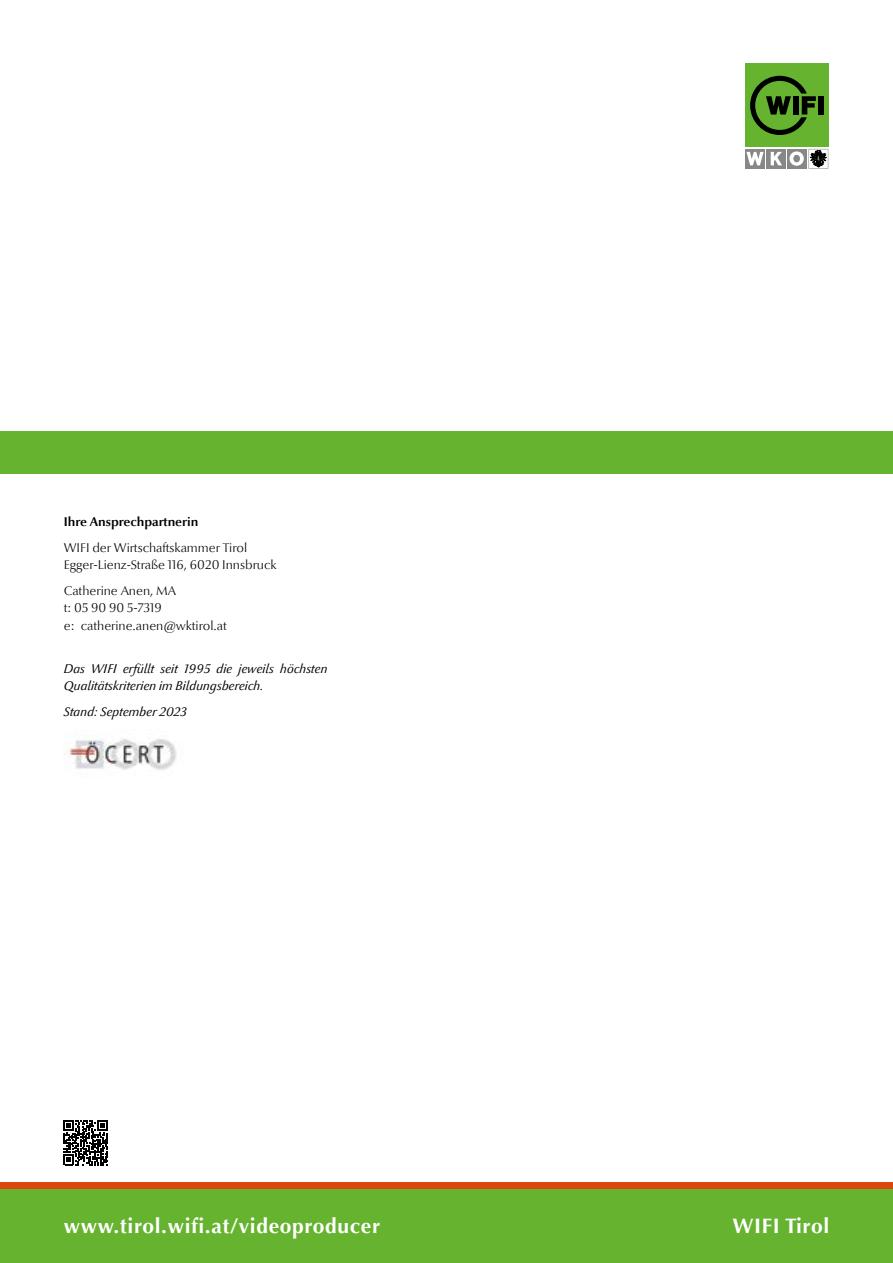
<style>
.page{position:relative;width:893px;height:1263px;background:#fff}
.page>*{position:absolute;margin:0;border:0;box-sizing:border-box;transform-origin:0 0}
.t1{font:700 21px "Optima";letter-spacing:.03em;color:#fff}
.t2{font:300 12.75px/17.2px "Optima Nova LT";color:#000}
.t3{font:italic 12.75px/17.2px "Optima Nova LT";color:#000}
.t4{font:700 12.75px "Optima Nova LT";color:#000}
</style>
<div class="page">
<div style="left:0;top:1188px;width:893px;height:75px;background:#65b32e"></div>
<div style="left:0;top:1182px;width:893px;height:6px;background:#dd460e"></div>
<div style="left:0;top:431px;width:893px;height:43px;background:#65b32e"></div>
<div style="left:787px;top:149px;width:20px;height:20px;background:#878787"></div>
<div style="left:745px;top:64px;width:83px;height:83px;background:#65b32e"></div>
<div style="left:766px;top:149px;width:20px;height:20px;background:#878787"></div>
<svg style="left:771px;top:152px;width:11px;height:13px"></svg>
<div style="left:745px;top:149px;width:20px;height:20px;background:#878787"></div>
<svg style="left:746px;top:152px;width:18px;height:13px"></svg>
<div style="left:818px;top:96px;width:5px;height:19px;background:#000"></div>
<svg style="left:750px;top:76px;width:66px;height:59px"></svg>
<svg style="left:789px;top:149px;width:39px;height:20px"></svg>
<img style="left:65px;top:739px;width:112px;height:31px">
<svg style="left:63px;top:1120px;width:45px;height:45px"></svg>
<p class="t4" style="left:64px;top:514px;width:136px">Ihre Ansprechpartnerin</p>
<p class="t2" style="left:64px;top:539px;width:214px">WIFI der Wirtschaftskammer Tirol<br>Egger-Lienz-Straße 116, 6020 Innsbruck</p>
<p class="t2" style="left:64px;top:582px;width:165px">Catherine Anen, MA<br>t: 05 90 90 5-7319<br>e: catherine.anen@wktirol.at</p>
<p class="t3" style="left:64px;top:660px;width:265px">Das WIFI erfüllt seit 1995 die jeweils höchsten<br>Qualitätskriterien im Bildungsbereich.</p>
<p class="t3" style="left:64px;top:703px;width:125px">Stand: September 2023</p>
<h1 class="t1" style="left:64px;top:1213px;width:318px">www.tirol.wifi.at/videoproducer</h1>
<h1 class="t1" style="left:732px;top:1213px;width:98px">WIFI Tirol</h1>
</div>
